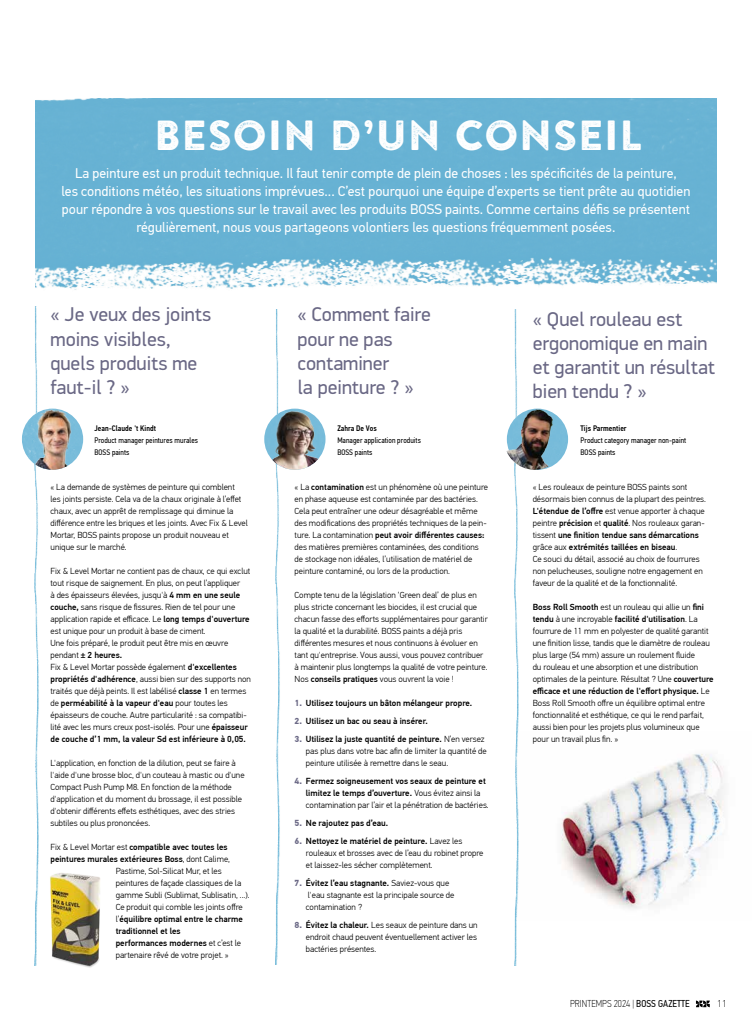
<style>
.page{position:relative;width:752px;height:1035px;background:#fff}
.page>*{position:absolute;margin:0;border:0;box-sizing:border-box;transform-origin:0 0}
.t1{font:42px "Brandon Printed Two";color:#fff}
.t2{font:20px/24px "PFDIN Display Pro";color:#6a6885}
.t3{font:14px/18px "PF Din Text Pro";color:#fff;text-align:center}
.t4{font:100 10px "PF Din Text Cond Pro";letter-spacing:.005em;color:#000}
.t5{font:100 10px "PFDIN Display Pro";color:#000}
.t6{font:300 8.8px/12px "PF Din Text Pro";color:#000}
.t7{font:500 8.8px/12px "PF Din Text Pro";color:#000}
.t8{font:8px/12px "PF Din Text Cond Pro";letter-spacing:.005em;color:#000}
.t9{font:500 8px "PF Din Text Cond Pro";letter-spacing:.005em;color:#000}
.s1{font-weight:500}
.s2{font-weight:300}
.s3{font-weight:700;color:#6a6885}
.s4{font-weight:400}
</style>
<div class="page">
<img style="left:35px;top:99px;width:681px;height:191px">
<img style="left:561px;top:754px;width:163px;height:155px">
<svg style="left:695px;top:1000px;width:14px;height:7px"></svg>
<img style="left:22px;top:306px;width:25px;height:659px">
<img style="left:275px;top:309px;width:5px;height:655px">
<img style="left:514px;top:309px;width:5px;height:656px">
<img style="left:264px;top:408px;width:61px;height:62px;border-radius:31px">
<img style="left:22px;top:408px;width:61px;height:62px;border-radius:31px">
<img style="left:506px;top:408px;width:61px;height:62px;border-radius:31px">
<img style="left:503px;top:408px;width:62px;height:62px;border-radius:31px">
<img style="left:46px;top:870px;width:54px;height:98px">
<h1 class="t1" style="left:154px;top:108px;width:489px">BESOIN D’UN CONSEIL</h1>
<p class="t3" style="left:61px;top:164px;width:630px">La peinture est un produit technique. Il faut tenir compte de plein de choses : les spécificités de la peinture,<br>les conditions météo, les situations imprévues... C’est pourquoi une équipe d’experts se tient prête au quotidien pour répondre à vos questions sur le travail avec les produits BOSS paints. Comme certains défis se présentent régulièrement, nous vous partageons volontiers les questions fréquemment posées.</p>
<h2 class="t2" style="left:50px;top:303px;width:162px">« Je veux des joints moins visibles, quels produits me faut-il ? »</h2>
<p class="t9" style="left:94px;top:423px;width:63px">Jean-Claude 't Kindt</p>
<p class="t8" style="left:94px;top:434px;width:105px">Product manager peintures murales<br>BOSS paints</p>
<p class="t6" style="left:50px;top:481px;width:199px">« La demande de systèmes de peinture qui comblent<br>les joints persiste. Cela va de la chaux originale à l’effet chaux, avec un apprêt de remplissage qui diminue la différence entre les briques et les joints. Avec Fix &amp; Level Mortar, BOSS paints propose un produit nouveau et unique sur le marché.</p>
<p class="t6" style="left:50px;top:565px;width:202px">Fix &amp; Level Mortar ne contient pas de chaux, ce qui exclut tout risque de saignement. En plus, on peut l’appliquer<br>à des épaisseurs élevées, jusqu'à <span class="s1">4 mm en une seule couche,</span> sans risque de fissures. Rien de tel pour une application rapide et efficace. Le <span class="s1">long temps d'ouverture </span>est unique pour un produit à base de ciment.<br>Une fois préparé, le produit peut être mis en œuvre pendant <span class="s1">± 2 heures.<br></span>Fix &amp; Level Mortar possède également <span class="s1">d'excellentes propriétés d'adhérence</span>, aussi bien sur des supports non traités que déjà peints. Il est labélisé <span class="s1">classe 1</span> en termes de <span class="s1">perméabilité à la vapeur d'eau</span> pour toutes les épaisseurs de couche. Autre particularité : sa compatibi&shy;lité avec les murs creux post-isolés. Pour une <span class="s1">épaisseur de couche d’1 mm, la valeur Sd est inférieure à 0,05.</span></p>
<p class="t6" style="left:50px;top:756px;width:195px">L'application, en fonction de la dilution, peut se faire à l'aide d'une brosse bloc, d'un couteau à mastic ou d'une Compact Push Pump M8. En fonction de la méthode d'application et du moment du brossage, il est possible d'obtenir différents effets esthétiques, avec des stries subtiles ou plus prononcées.</p>
<p class="t7" style="left:50px;top:840px;width:178px"><span class="s2">Fix &amp; Level Mortar est</span> compatible avec toutes les</p>
<p class="t7" style="left:50px;top:852px;width:181px">peintures murales extérieures Boss<span class="s2">, dont Calime,</span></p>
<p class="t6" style="left:116px;top:864px;width:107px">Pastime, Sol-Silicat Mur, et les</p>
<p class="t6" style="left:116px;top:876px;width:127px">peintures de façade classiques de la</p>
<p class="t6" style="left:116px;top:888px;width:135px">gamme Subli (Sublimat, Sublisatin, ...).</p>
<p class="t6" style="left:116px;top:900px;width:128px">Ce produit qui comble les joints offre</p>
<p class="t7" style="left:116px;top:912px;width:129px"><span class="s2">l’</span>équilibre optimal entre le charme</p>
<p class="t7" style="left:116px;top:924px;width:66px">traditionnel et les</p>
<p class="t7" style="left:116px;top:936px;width:127px">performances modernes <span class="s2">et c’est le</span></p>
<p class="t6" style="left:116px;top:948px;width:114px">partenaire rêvé de votre projet. »</p>
<h2 class="t2" style="left:297px;top:303px;width:135px">« Comment faire pour ne pas contaminer<br>la peinture ? »</h2>
<p class="t9" style="left:337px;top:423px;width:41px">Zahra De Vos</p>
<p class="t8" style="left:337px;top:434px;width:85px">Manager application produits<br>BOSS paints</p>
<p class="t6" style="left:294px;top:481px;width:195px">« La <span class="s1">contamination</span> est un phénomène où une peinture en phase aqueuse est contaminée par des bactéries.<br>Cela peut entraîner une odeur désagréable et même des modifications des propriétés techniques de la pein&shy;ture. La contamination <span class="s1">peut avoir différentes causes: </span>des matières premières contaminées, des conditions de stockage non idéales, l’utilisation de matériel de peinture contaminé, ou lors de la production.</p>
<p class="t6" style="left:294px;top:588px;width:194px">Compte tenu de la législation ‘Green deal’ de plus en plus stricte concernant les biocides, il est crucial que chacun fasse des efforts supplémentaires pour garantir la qualité et la durabilité. BOSS paints a déjà pris différentes mesures et nous continuons à évoluer en tant qu'entreprise. Vous aussi, vous pouvez contribuer à maintenir plus longtemps la qualité de votre peinture.<br>Nos <span class="s1">conseils pratiques</span> vous ouvrent la voie !</p>
<p class="t7" style="left:294px;top:696px;width:179px"><span class="s3">1.</span> Utilisez toujours un bâton mélangeur propre.</p>
<p class="t7" style="left:294px;top:714px;width:135px"><span class="s3">2.</span> Utilisez un bac ou seau à insérer.</p>
<p class="t6" style="left:306px;top:732px;width:182px;text-indent:-11px"><span class="s3">3.</span> <span class="s1">Utilisez la juste quantité de peinture.</span> N’en versez pas plus dans votre bac afin de limiter la quantité de peinture utilisée à remettre dans le seau.</p>
<p class="t7" style="left:306px;top:774px;width:184px;text-indent:-11px"><span class="s3">4.</span> Fermez soigneusement vos seaux de peinture et limitez le temps d’ouverture. <span class="s2">Vous évitez ainsi la contamination par l’air et la pénétration de bactéries.</span></p>
<p class="t7" style="left:294px;top:816px;width:95px"><span class="s3">5.</span> Ne rajoutez pas d’eau.</p>
<p class="t6" style="left:306px;top:834px;width:179px;text-indent:-11px"><span class="s3">6.</span> <span class="s1">Nettoyez le matériel de peinture.</span> Lavez les rouleaux et brosses avec de l’eau du robinet propre et laissez-les sécher complètement.</p>
<p class="t6" style="left:306px;top:876px;width:150px;text-indent:-11px"><span class="s3">7.</span> <span class="s1">Évitez l’eau stagnante.</span> Saviez-vous que l'eau stagnante est la principale source de contamination ?</p>
<p class="t6" style="left:306px;top:918px;width:173px;text-align:justify;text-indent:-11px"><span class="s3">8.</span> <span class="s1">Évitez la chaleur.</span> Les seaux de peinture dans un endroit chaud peuvent éventuellement activer les bactéries présentes.</p>
<h2 class="t2" style="left:532px;top:307px;width:184px">« Quel rouleau est ergonomique en main et garantit un résultat bien tendu ? »</h2>
<p class="t9" style="left:580px;top:423px;width:48px">Tijs Parmentier</p>
<p class="t8" style="left:580px;top:434px;width:107px">Product category manager non-paint<br>BOSS paints</p>
<p class="t6" style="left:532px;top:481px;width:175px">« Les rouleaux de peinture BOSS paints sont désormais bien connus de la plupart des peintres.<br><span class="s1">L'étendue de l’offre</span> est venue apporter à chaque peintre <span class="s1">précision</span> et <span class="s1">qualité</span>. Nos rouleaux garan&shy;tissent <span class="s1">une finition tendue sans démarcations </span>grâce aux <span class="s1">extrémités taillées en biseau</span>.<br>Ce souci du détail, associé au choix de fourrures non pelucheuses, souligne notre engagement en faveur de la qualité et de la fonctionnalité.</p>
<p class="t6" style="left:532px;top:600px;width:182px"><span class="s1">Boss Roll Smooth</span> est un rouleau qui allie un <span class="s1">fini tendu</span> à une incroyable <span class="s1">facilité d'utilisation</span>. La fourrure de 11 mm en polyester de qualité garantit une finition lisse, tandis que le diamètre de rouleau plus large (54 mm) assure un roulement fluide<br>du rouleau et une absorption et une distribution optimales de la peinture. Résultat ? Une <span class="s1">couverture efficace et une réduction de l'effort physique.</span> Le Boss Roll Smooth offre un équilibre optimal entre fonctionnalité et esthétique, ce qui le rend parfait, aussi bien pour les projets plus volumineux que pour un travail plus fin. »</p>
<p class="t4" style="left:569px;top:998px;width:121px">PRINTEMPS 2024 | <span class="s4">BOSS GAZETTE</span></p>
<p class="t5" style="left:716px;top:998px;width:11px">11</p>
</div>
